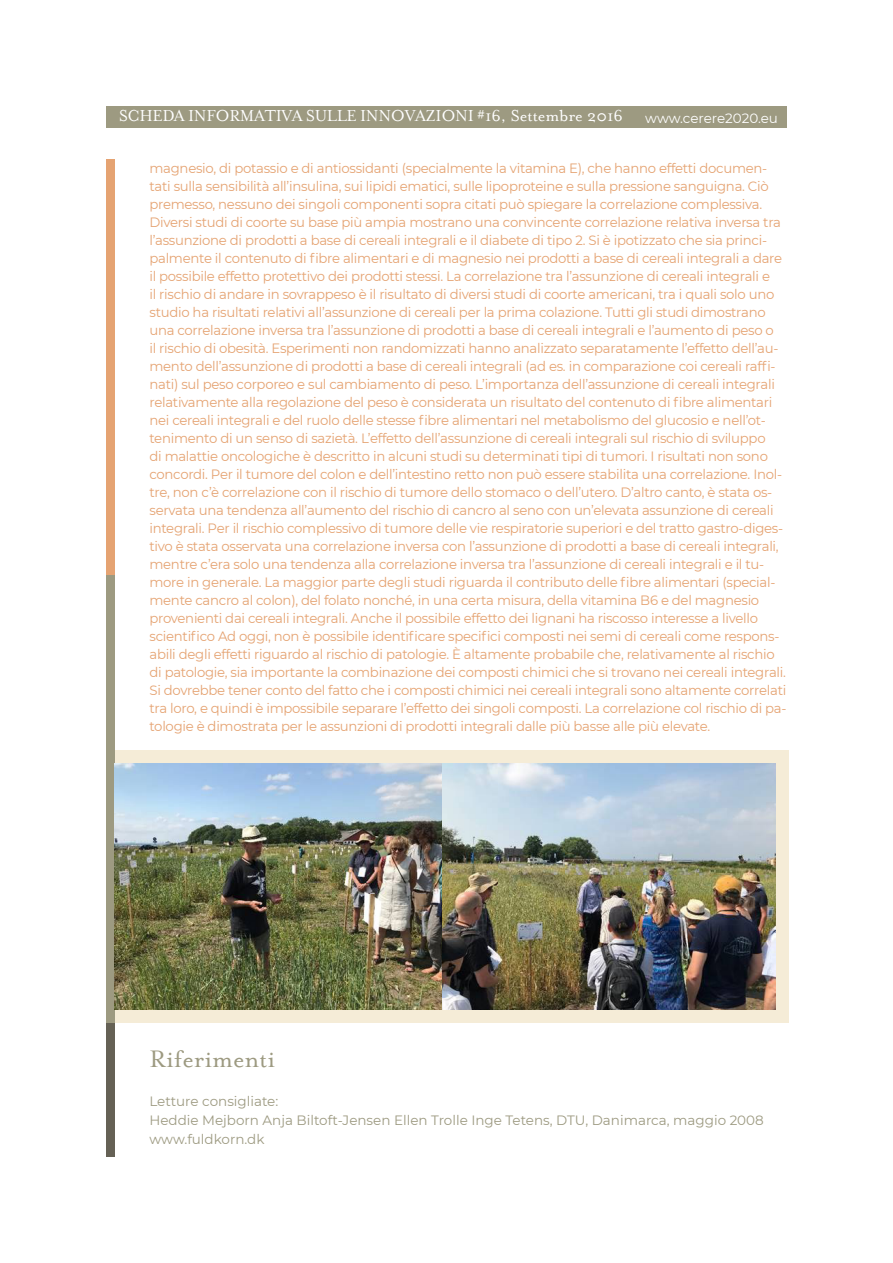
<style>
.page{position:relative;width:893px;height:1263px;background:#fff}
.page>*{position:absolute;margin:0;border:0;box-sizing:border-box;transform-origin:0 0}
.t1{font:27px "Mrs Eaves Roman";color:#9d9a81}
.t2{font:18px "Mrs Eaves Roman";letter-spacing:-.02em;color:#fff}
.t3{font:13.5px/18px "Montserrat";letter-spacing:-.02em;color:#e5a372}
.t4{font:13.5px "Montserrat";color:#9d9a81}
.t5{font:13.5px "Montserrat";letter-spacing:-.005em;color:#fff}
</style>
<div class="page">
<div style="left:115px;top:750px;width:674px;height:273px;background:#f5ecd7"></div>
<div style="left:106px;top:106px;width:681px;height:22px;background:#9d9a81"></div>
<div style="left:106px;top:572px;width:9px;height:451px;background:#9d9a81"></div>
<div style="left:106px;top:1023px;width:9px;height:134px;background:#656155"></div>
<div style="left:106px;top:159px;width:9px;height:416px;background:#e5a372"></div>
<img style="left:115px;top:763px;width:660px;height:246px">
<p class="t2" style="left:119px;top:106px;width:505px">SCHEDA INFORMATIVA SULLE INNOVAZIONI #16, Settembre 2016</p>
<p class="t5" style="left:645px;top:109px;width:134px">www.cerere2020.eu</p>
<p class="t3" style="left:149px;top:158px;width:639px">magnesio, di potassio e di antiossidanti (specialmente la vitamina E), che hanno effetti documen&shy;tati sulla sensibilità all’insulina, sui lipidi ematici, sulle lipoproteine e sulla pressione sanguigna. Ciò premesso, nessuno dei singoli componenti sopra citati può spiegare la correlazione complessiva.<br>Diversi studi di coorte su base più ampia mostrano una convincente correlazione relativa inversa tra l’assunzione di prodotti a base di cereali integrali e il diabete di tipo 2. Si è ipotizzato che sia princi&shy;palmente il contenuto di fibre alimentari e di magnesio nei prodotti a base di cereali integrali a dare il possibile effetto protettivo dei prodotti stessi. La correlazione tra l’assunzione di cereali integrali e<br>il rischio di andare in sovrappeso è il risultato di diversi studi di coorte americani, tra i quali solo uno studio ha risultati relativi all’assunzione di cereali per la prima colazione. Tutti gli studi dimostrano una correlazione inversa tra l’assunzione di prodotti a base di cereali integrali e l’aumento di peso o<br>il rischio di obesità. Esperimenti non randomizzati hanno analizzato separatamente l’effetto dell’au&shy;mento dell’assunzione di prodotti a base di cereali integrali (ad es. in comparazione coi cereali raffi&shy;nati) sul peso corporeo e sul cambiamento di peso. L’importanza dell’assunzione di cereali integrali relativamente alla regolazione del peso è considerata un risultato del contenuto di fibre alimentari nei cereali integrali e del ruolo delle stesse fibre alimentari nel metabolismo del glucosio e nell’ot&shy;tenimento di un senso di sazietà. L’effetto dell’assunzione di cereali integrali sul rischio di sviluppo<br>di malattie oncologiche è descritto in alcuni studi su determinati tipi di tumori. I risultati non sono concordi. Per il tumore del colon e dell’intestino retto non può essere stabilita una correlazione. Inol&shy;tre, non c’è correlazione con il rischio di tumore dello stomaco o dell’utero. D’altro canto, è stata os&shy;servata una tendenza all’aumento del rischio di cancro al seno con un’elevata assunzione di cereali integrali. Per il rischio complessivo di tumore delle vie respiratorie superiori e del tratto gastro-diges&shy;tivo è stata osservata una correlazione inversa con l’assunzione di prodotti a base di cereali integrali, mentre c’era solo una tendenza alla correlazione inversa tra l’assunzione di cereali integrali e il tu&shy;more in generale. La maggior parte degli studi riguarda il contributo delle fibre alimentari (special&shy;mente cancro al colon), del folato nonché, in una certa misura, della vitamina B6 e del magnesio provenienti dai cereali integrali. Anche il possibile effetto dei lignani ha riscosso interesse a livello scientifico Ad oggi, non è possibile identificare specifici composti nei semi di cereali come respons&shy;abili degli effetti riguardo al rischio di patologie. È altamente probabile che, relativamente al rischio di patologie, sia importante la combinazione dei composti chimici che si trovano nei cereali integrali.<br>Si dovrebbe tener conto del fatto che i composti chimici nei cereali integrali sono altamente correlati tra loro, e quindi è impossibile separare l’effetto dei singoli composti. La correlazione col rischio di pa&shy;tologie è dimostrata per le assunzioni di prodotti integrali dalle più basse alle più elevate.</p>
<p class="t1" style="left:149px;top:1044px;width:127px">Riferimenti</p>
<p class="t4" style="left:149px;top:1091px;width:130px">Letture consigliate:</p>
<p class="t4" style="left:149px;top:1111px;width:616px">Heddie Mejborn Anja Biltoft-Jensen Ellen Trolle Inge Tetens, DTU, Danimarca, maggio 2008</p>
<p class="t4" style="left:149px;top:1130px;width:116px">www.fuldkorn.dk</p>
</div>
